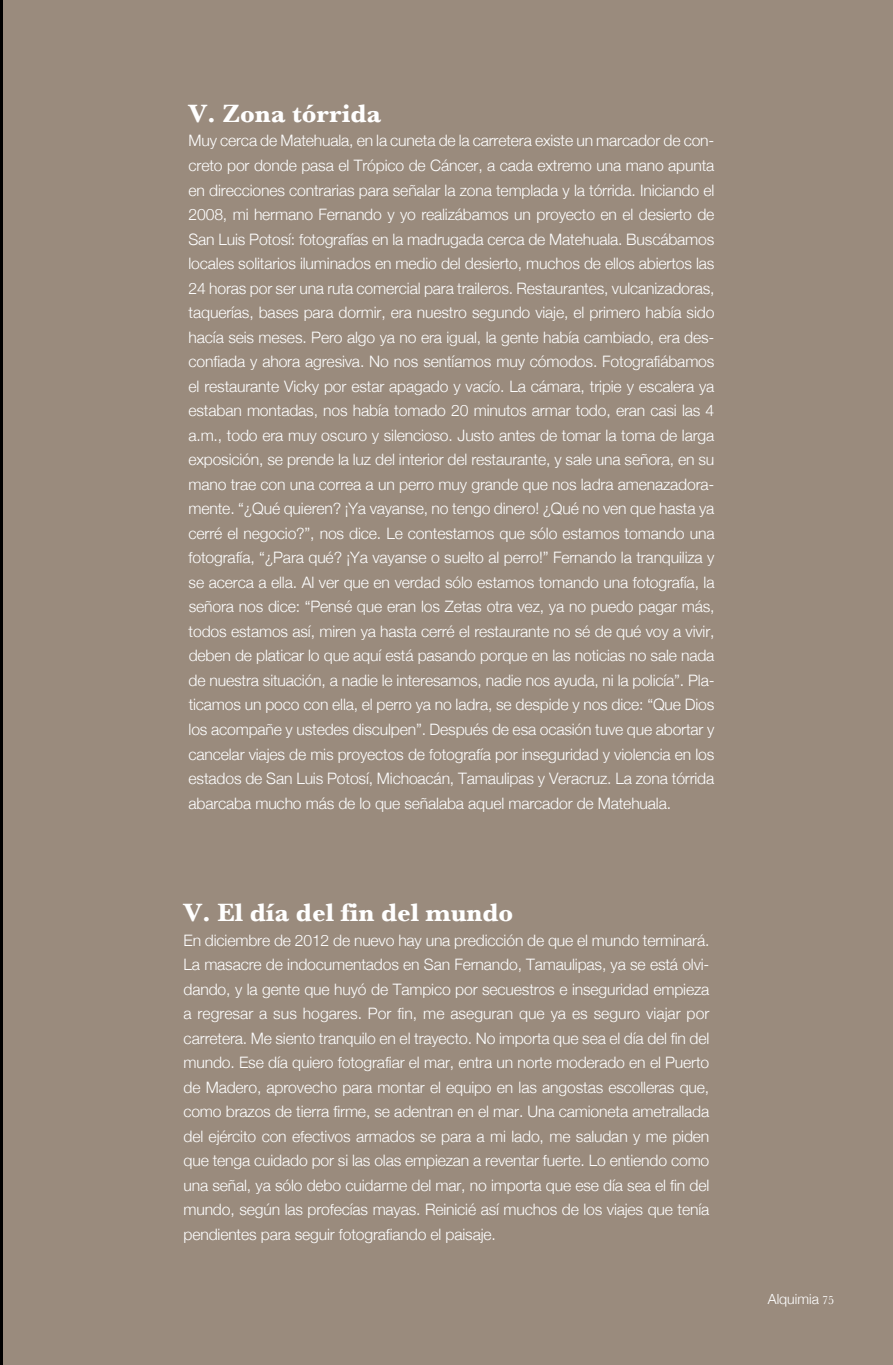
<style>
.page{position:relative;width:893px;height:1365px;background:#fff}
.page>*{position:absolute;margin:0;border:0;box-sizing:border-box;transform-origin:0 0}
.t1{font:700 26.25px "Baskerville";color:#fff}
.t2{font:300 15.75px/24.5px "Helvetica Neue";letter-spacing:-.01em;color:#fff;text-align:justify}
.t3{font:300 14px "Helvetica Neue";color:#fff}
.s1{font-family:"Baskerville";font-weight:400;font-size:12.25px}
</style>
<div class="page">
<div style="left:0;top:0;width:893px;height:1364px;background:#9a8b7d"></div>
<hr style="left:0;top:0;width:2px;height:1364px;background:#000">
<h1 class="t1" style="left:189px;top:98px;width:194px">V. Zona tórrida</h1>
<p class="t2" style="left:188px;top:128px;width:528px">Muy cerca de Matehuala, en la cuneta de la carretera existe un marcador de con&shy;creto por donde pasa el Trópico de Cáncer, a cada extremo una mano apunta en direcciones contrarias para señalar la zona templada y la tórrida. I niciando el 2008, mi hermano Fernando y yo realizábamos un proyecto en el desierto de San Luis Potosí: fotografías en la madrugada cerca de Matehuala. Buscábamos locales solitarios iluminados en medio del desierto, muchos de ellos abiertos las 24 horas por ser una ruta comercial para traileros. Restaurantes, vulcanizadoras, taquerías, bases para dormir, era nuestro segundo viaje, el primero había sido hacía seis meses. Pero algo ya no era igual, la gente había cambiado, era des&shy;confiada y ahora agresiva. No nos sentíamos muy cómodos. Fotografiábamos el restaurante Vicky por estar apagado y vacío. La cámara, tripie y escalera ya estaban montadas, nos había tomado 20 minutos armar todo, eran casi las 4 a.m., todo era muy oscuro y silencioso. Justo antes de tomar la toma de larga exposición, se prende la luz del interior del restaurante, y sale una señora, en su mano trae con una correa a un perro muy grande que nos ladra amenazadora&shy;mente. “¿Qué quieren? ¡Ya vayanse, no tengo dinero! ¿Qué no ven que hasta ya cerré el negocio?”, nos dice. Le contestamos que sólo estamos tomando una fotografía, “¿Para qué? ¡Ya vayanse o suelto al perro!” Fernando la tranquiliza y se acerca a ella. Al ver que en verdad sólo estamos tomando una fotografía, la señora nos dice: “Pensé que eran los Zetas otra vez, ya no puedo pagar más, todos estamos así, miren ya hasta cerré el restaurante no sé de qué voy a vivir, deben de platicar lo que aquí está pasando porque en las noticias no sale nada de nuestra situación, a nadie le interesamos, nadie nos ayuda, ni la policía”. Pla&shy;ticamos un poco con ella, el perro ya no ladra, se despide y nos dice: “Que Dios los acompañe y ustedes disculpen”. Después de esa ocasión tuve que abortar y cancelar viajes de mis proyectos de fotografía por inseguridad y violencia en los estados de San Luis Potosí, Michoacán, Tamaulipas y Veracruz. La zona tórrida abarcaba mucho más de lo que señalaba aquel marcador de Matehuala.</p>
<h1 class="t1" style="left:184px;top:897px;width:331px">V. El día del fin del mundo</h1>
<p class="t2" style="left:183px;top:927px;width:528px">En diciembre de 2012 de nuevo hay una predicción de que el mundo terminará.<br>La masacre de indocumentados en San Fernando, Tamaulipas, ya se está olvi&shy;dando, y la gente que huyó de Tampico por secuestros e inseguridad empieza a regresar a sus hogares. Por fin, me aseguran que ya es seguro viajar por carretera. Me siento tranquilo en el trayecto. No importa que sea el día del fin del mundo. Ese día quiero fotografiar el mar, entra un norte moderado en el Puerto de Madero, aprovecho para montar el equipo en las angostas escolleras que, como brazos de tierra firme, se adentran en el mar. Una camioneta ametrallada del ejército con efectivos armados se para a mi lado, me saludan y me piden que tenga cuidado por si las olas empiezan a reventar fuerte. Lo entiendo como una señal, ya sólo debo cuidarme del mar, no importa que ese día sea el fin del mundo, según las profecías mayas. Reinicié así muchos de los viajes que tenía pendientes para seguir fotografiando el paisaje.</p>
<p class="t3" style="left:768px;top:1290px;width:68px">Alquimia <span class="s1">75</span></p>
</div>
